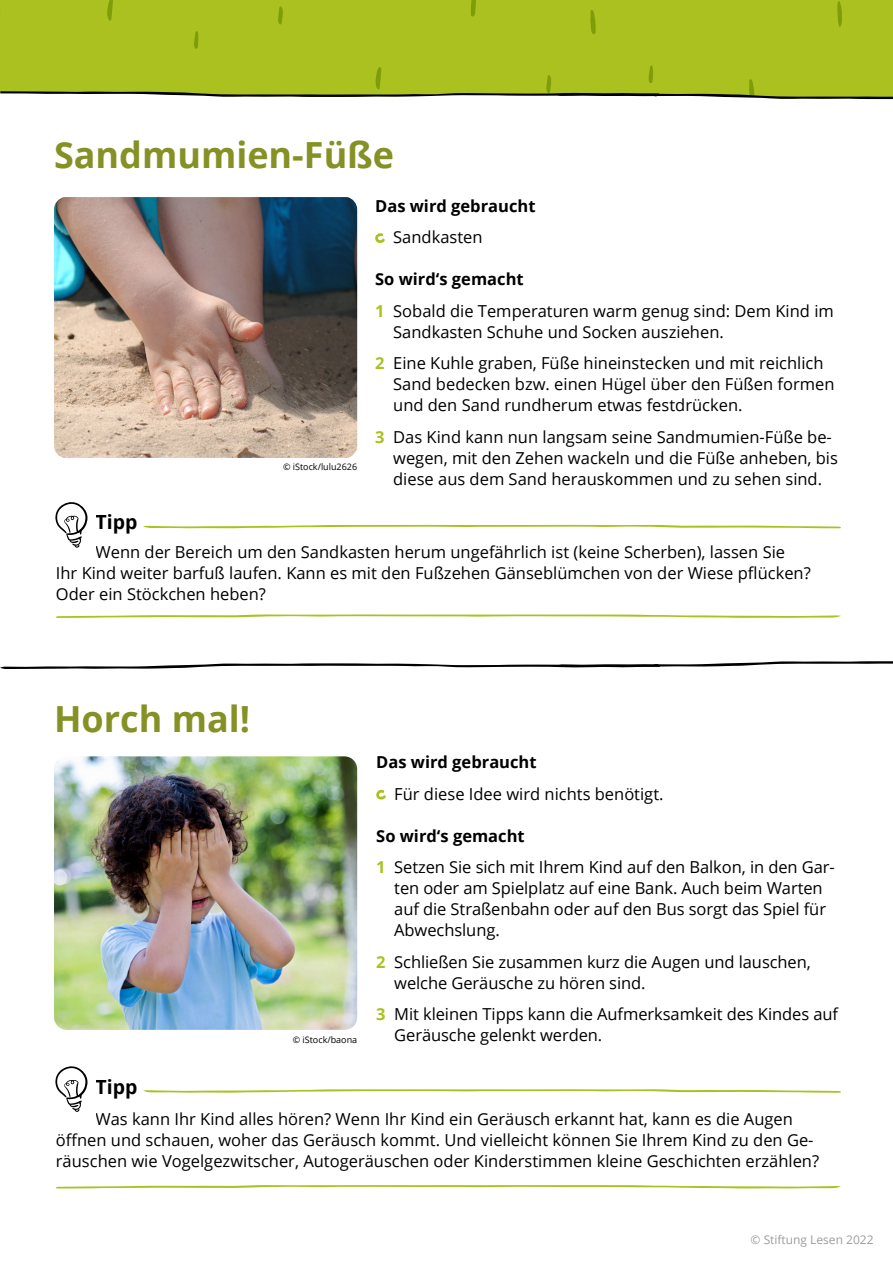
<style>
.page{position:relative;width:893px;height:1263px;background:#fff}
.page>*{position:absolute;margin:0;border:0;box-sizing:border-box;transform-origin:0 0}
.t1{font:700 36px "Open Sans";color:#859125}
.t2{font:700 19.5px "Open Sans";color:#000}
.t3{font:16.5px/21px "Open Sans";color:#000}
.t4{font:700 16.5px "Open Sans";color:#000}
.t5{font:12px "Open Sans";color:#9d9d9c}
.t6{font:9px "Open Sans";color:#000}
.s1{font-weight:700}
.s2{font-weight:700;color:#aac120}
</style>
<div class="page">
<div style="left:0;top:0;width:893px;height:99px;background:#aac120"></div>
<svg style="left:375px;top:233px;width:10px;height:10px"></svg>
<svg style="left:55px;top:502px;width:33px;height:46px"></svg>
<svg style="left:55px;top:1066px;width:33px;height:46px"></svg>
<svg style="left:56px;top:614px;width:785px;height:4px"></svg>
<svg style="left:56px;top:1185px;width:785px;height:4px"></svg>
<svg style="left:143px;top:525px;width:698px;height:3px"></svg>
<svg style="left:143px;top:1089px;width:698px;height:4px"></svg>
<svg style="left:376px;top:789px;width:10px;height:11px"></svg>
<img style="left:54px;top:197px;width:303px;height:261px">
<img style="left:54px;top:756px;width:303px;height:274px">
<svg style="left:0;top:661px;width:893px;height:8px"></svg>
<h1 class="t1" style="left:54px;top:129px;width:342px">Sandmumien-Füße</h1>
<p class="t4" style="left:375px;top:194px;width:162px">Das wird gebraucht</p>
<p class="t3" style="left:393px;top:226px;width:91px">Sandkasten</p>
<p class="t3" style="left:375px;top:263px;width:460px;line-height:31.5px"><span class="s1">So wird‘s gemacht<br></span><span class="s2">1</span> Sobald die Temperaturen warm genug sind: Dem Kind im</p>
<p class="t3" style="left:375px;top:315px;width:450px;line-height:31.5px;text-indent:18px">Sandkasten Schuhe und Socken ausziehen.<br><span class="s2">2</span> Eine Kuhle graben, Füße hineinstecken und mit reichlich</p>
<p class="t3" style="left:393px;top:373px;width:443px">Sand bedecken bzw. einen Hügel über den Füßen formen und den Sand rundherum etwas festdrücken.</p>
<p class="t3" style="left:393px;top:426px;width:446px;text-indent:-18px"><span class="s2">3</span> Das Kind kann nun langsam seine Sandmumien-Füße be&shy;wegen, mit den Zehen wackeln und die Füße anheben, bis diese aus dem Sand herauskommen und zu sehen sind.</p>
<p class="t2" style="left:95px;top:508px;width:43px">Tipp</p>
<p class="t6" style="left:283px;top:461px;width:76px">© iStock/lulu2626</p>
<p class="t3" style="left:56px;top:541px;width:756px;text-indent:40px">Wenn der Bereich um den Sandkasten herum ungefährlich ist (keine Scherben), lassen Sie<br>Ihr Kind weiter barfuß laufen. Kann es mit den Fußzehen Gänseblümchen von der Wiese pflücken?<br>Oder ein Stöckchen heben?</p>
<h1 class="t1" style="left:54px;top:693px;width:198px">Horch mal!</h1>
<p class="t2" style="left:95px;top:1073px;width:43px">Tipp</p>
<p class="t6" style="left:293px;top:1033px;width:66px">© iStock/baona</p>
<p class="t4" style="left:376px;top:750px;width:162px">Das wird gebraucht</p>
<p class="t3" style="left:394px;top:783px;width:271px">Für diese Idee wird nichts benötigt.</p>
<p class="t3" style="left:376px;top:819px;width:460px;line-height:31.5px"><span class="s1">So wird‘s gemacht<br></span><span class="s2">1</span> Setzen Sie sich mit Ihrem Kind auf den Balkon, in den Gar-</p>
<p class="t3" style="left:394px;top:877px;width:433px">ten oder am Spielplatz auf eine Bank. Auch beim Warten auf die Straßenbahn oder auf den Bus sorgt das Spiel für<br>Abwechslung.</p>
<p class="t3" style="left:394px;top:951px;width:418px;text-indent:-18px"><span class="s2">2</span> Schließen Sie zusammen kurz die Augen und lauschen, welche Geräusche zu hören sind.</p>
<p class="t3" style="left:394px;top:1003px;width:445px;text-indent:-18px"><span class="s2">3</span> Mit kleinen Tipps kann die Aufmerksamkeit des Kindes auf<br>Geräusche gelenkt werden.</p>
<p class="t3" style="left:56px;top:1108px;width:765px;text-indent:40px">Was kann Ihr Kind alles hören? Wenn Ihr Kind ein Geräusch erkannt hat, kann es die Augen öffnen und schauen, woher das Geräusch kommt. Und vielleicht können Sie Ihrem Kind zu den Ge&shy;räuschen wie Vogelgezwitscher, Autogeräuschen oder Kinderstimmen kleine Geschichten erzählen?</p>
<p class="t5" style="left:751px;top:1231px;width:125px">© Stiftung Lesen 2022</p>
</div>
